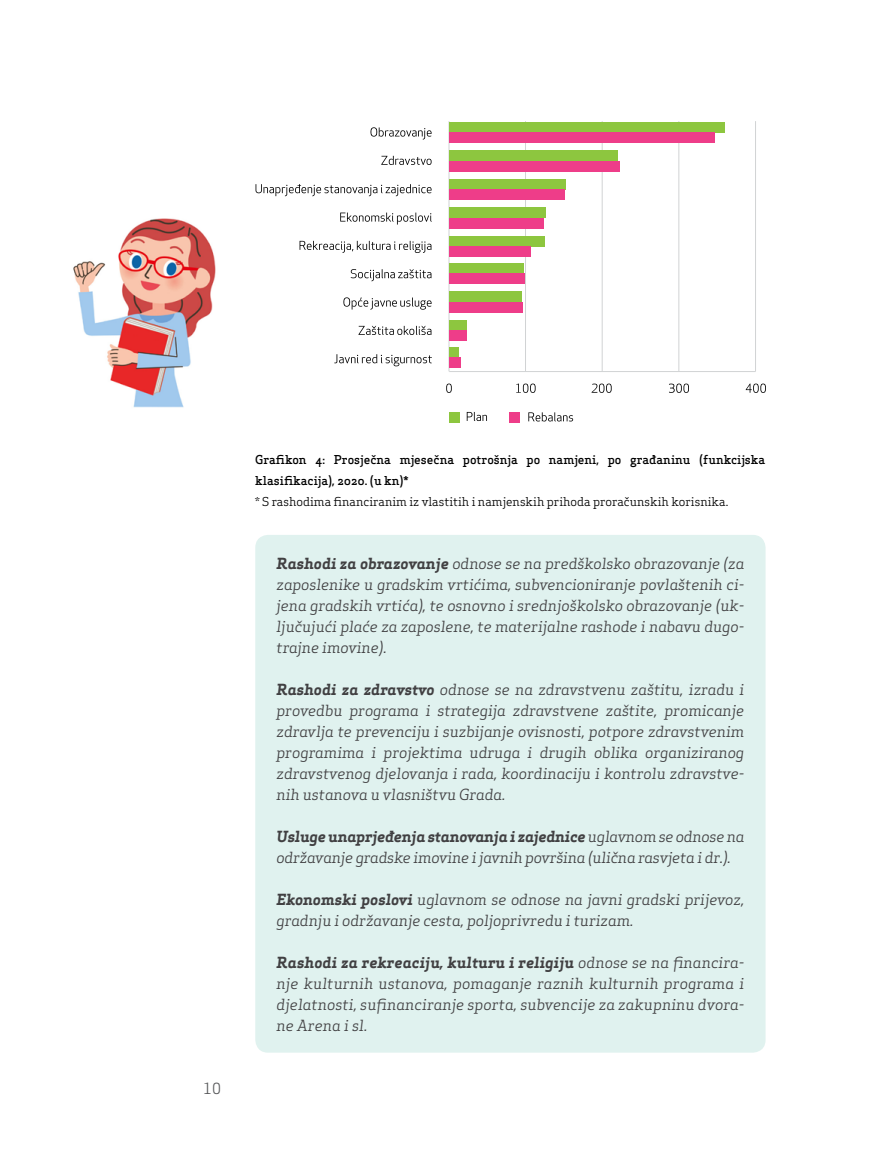
<style>
.page{position:relative;width:893px;height:1170px;background:#fff}
.page>*{position:absolute;margin:0;border:0;box-sizing:border-box;transform-origin:0 0}
.t1{font:italic 15px/21px "Apex Serif";color:#414042;text-align:justify}
.t2{font:15px "Apex Serif";color:#58595b}
.t3{font:500 12px/21px "Apex Serif";color:#000}
.t4{font:12px "Apex Serif";color:#000}
.s1{font-weight:700}
</style>
<div class="page">
<img style="left:73px;top:218px;width:143px;height:190px">
<div style="left:255px;top:535px;width:511px;height:517px;background:#e0f2ef;border-radius:13px"></div>
<hr style="left:449px;top:371px;width:307px;height:1px;background:#d1d3d4">
<hr style="left:449px;top:121px;width:1px;height:250px;background:#d1d3d4">
<hr style="left:525px;top:121px;width:1px;height:250px;background:#d1d3d4">
<hr style="left:602px;top:121px;width:1px;height:250px;background:#d1d3d4">
<hr style="left:679px;top:121px;width:1px;height:250px;background:#d1d3d4">
<hr style="left:755px;top:121px;width:1px;height:250px;background:#d1d3d4">
<svg style="left:334px;top:354px;width:98px;height:12px"></svg>
<svg style="left:358px;top:326px;width:73px;height:9px"></svg>
<svg style="left:351px;top:269px;width:80px;height:12px"></svg>
<svg style="left:343px;top:297px;width:89px;height:12px"></svg>
<svg style="left:340px;top:212px;width:92px;height:12px"></svg>
<svg style="left:381px;top:156px;width:51px;height:9px"></svg>
<svg style="left:370px;top:127px;width:62px;height:13px"></svg>
<svg style="left:256px;top:184px;width:176px;height:12px"></svg>
<svg style="left:300px;top:241px;width:131px;height:12px"></svg>
<div style="left:449px;top:122px;width:276px;height:10px;background:#8dc63f"></div>
<div style="left:449px;top:132px;width:265px;height:11px;background:#ee3d89"></div>
<div style="left:449px;top:150px;width:169px;height:11px;background:#8dc63f"></div>
<div style="left:449px;top:161px;width:170px;height:10px;background:#ee3d89"></div>
<div style="left:449px;top:179px;width:117px;height:10px;background:#8dc63f"></div>
<div style="left:449px;top:189px;width:116px;height:11px;background:#ee3d89"></div>
<div style="left:449px;top:207px;width:97px;height:11px;background:#8dc63f"></div>
<div style="left:449px;top:218px;width:94px;height:10px;background:#ee3d89"></div>
<div style="left:449px;top:236px;width:96px;height:10px;background:#8dc63f"></div>
<div style="left:449px;top:246px;width:82px;height:11px;background:#ee3d89"></div>
<div style="left:449px;top:263px;width:74px;height:10px;background:#8dc63f"></div>
<div style="left:449px;top:273px;width:75px;height:11px;background:#ee3d89"></div>
<div style="left:449px;top:291px;width:72px;height:11px;background:#8dc63f"></div>
<div style="left:449px;top:302px;width:74px;height:10px;background:#ee3d89"></div>
<div style="left:449px;top:320px;width:17px;height:10px;background:#8dc63f"></div>
<div style="left:449px;top:330px;width:17px;height:11px;background:#ee3d89"></div>
<div style="left:449px;top:347px;width:9px;height:10px;background:#8dc63f"></div>
<div style="left:449px;top:357px;width:11px;height:11px;background:#ee3d89"></div>
<div style="left:509px;top:412px;width:11px;height:11px;background:#ee3d89"></div>
<div style="left:449px;top:412px;width:11px;height:10px;background:#8dc63f"></div>
<svg style="left:467px;top:412px;width:20px;height:9px"></svg>
<svg style="left:528px;top:412px;width:45px;height:9px"></svg>
<svg style="left:446px;top:383px;width:6px;height:10px"></svg>
<svg style="left:516px;top:383px;width:20px;height:10px"></svg>
<svg style="left:592px;top:383px;width:20px;height:10px"></svg>
<svg style="left:669px;top:383px;width:20px;height:10px"></svg>
<svg style="left:746px;top:383px;width:20px;height:10px"></svg>
<p class="t2" style="left:203px;top:1078px;width:19px">10</p>
<p class="t3" style="left:255px;top:448px;width:512px">Grafikon 4: Prosječna mjesečna potrošnja po namjeni, po građaninu (funkcijska klasifikacija), 2020. (u kn)*</p>
<p class="t4" style="left:255px;top:493px;width:475px">* S rashodima financiranim iz vlastitih i namjenskih prihoda proračunskih korisnika.</p>
<p class="t1" style="left:277px;top:552px;width:469px"><span class="s1">Rashodi za obrazovanje</span> odnose se na predškolsko obrazovanje (za zaposlenike u gradskim vrtićima, subvencioniranje povlaštenih ci&shy;jena gradskih vrtića), te osnovno i srednjoškolsko obrazovanje (uk&shy;ljučujući plaće za zaposlene, te materijalne rashode i nabavu dugo&shy;trajne imovine).</p>
<p class="t1" style="left:277px;top:678px;width:469px"><span class="s1">Rashodi za zdravstvo</span> odnose se na zdravstvenu zaštitu, izradu i provedbu programa i strategija zdravstvene zaštite, promicanje zdravlja te prevenciju i suzbijanje ovisnosti, potpore zdravstvenim programima i projektima udruga i drugih oblika organiziranog zdravstvenog djelovanja i rada, koordinaciju i kontrolu zdravstve&shy;nih ustanova u vlasništvu Grada.</p>
<p class="t1" style="left:277px;top:825px;width:469px"><span class="s1">Usluge unaprjeđenja stanovanja i zajednice</span> uglavnom se odnose na održavanje gradske imovine i javnih površina (ulična rasvjeta i dr.).</p>
<p class="t1" style="left:277px;top:888px;width:469px"><span class="s1">Ekonomski poslovi</span> uglavnom se odnose na javni gradski prijevoz, gradnju i održavanje cesta, poljoprivredu i turizam.</p>
<p class="t1" style="left:277px;top:951px;width:469px"><span class="s1">Rashodi za rekreaciju, kulturu i religiju</span> odnose se na financira&shy;nje kulturnih ustanova, pomaganje raznih kulturnih programa i djelatnosti, sufinanciranje sporta, subvencije za zakupninu dvora&shy;ne Arena i sl.</p>
</div>
